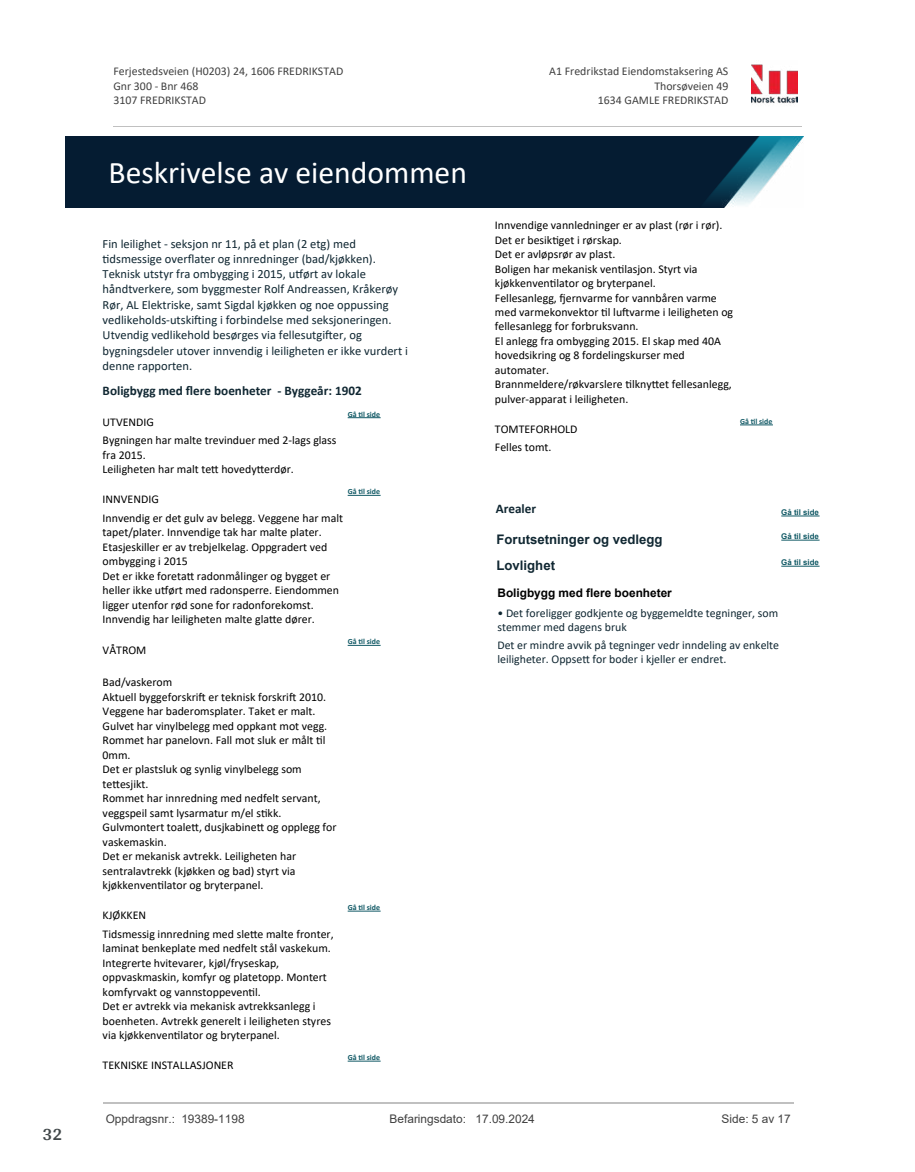
<style>
.page{position:relative;width:915px;height:1172px;background:#fff}
.page>*{position:absolute;margin:0;border:0;box-sizing:border-box;transform-origin:0 0}
.t1{font:31.65px "Calibri";color:#fff}
.t2{font:700 18px "Arya";color:#414749}
.t3{font:700 13.2px "Calibri";color:#102732}
.t4{font:700 13.2px/26.1px "Arial";color:#102732}
.t5{font:12.45px/15.3px "Calibri";color:#102732}
.t6{font:11.85px/14.4px "Calibri";color:#000}
.t7{font:11.85px/14.4px "Calibri";color:#102732}
.t8{font:11.85px/14.5px "Calibri";color:#404040}
.t9{font:11.85px "Arial";color:#404040}
.t10{font:700 11.85px "Arial";color:#000}
.t11{font:700 7.95px "Calibri";color:#115965}
.t12{font:700 7.95px "Arial";color:#115965}
</style>
<div class="page">
<hr style="left:347px;top:417px;width:33px;height:1px;background:#115965">
<hr style="left:347px;top:495px;width:33px;height:1px;background:#115965">
<hr style="left:347px;top:645px;width:33px;height:1px;background:#115965">
<hr style="left:347px;top:911px;width:33px;height:1px;background:#115965">
<hr style="left:347px;top:1061px;width:33px;height:1px;background:#115965">
<hr style="left:781px;top:516px;width:38px;height:1px;background:#115965">
<hr style="left:739px;top:425px;width:33px;height:1px;background:#115965">
<hr style="left:781px;top:566px;width:38px;height:1px;background:#115965">
<hr style="left:781px;top:540px;width:38px;height:1px;background:#115965">
<img style="left:751px;top:64px;width:46px;height:40px">
<hr style="left:113px;top:127px;width:688px;height:1px;background:#c0c0c0">
<img style="left:65px;top:137px;width:738px;height:71px">
<hr style="left:103px;top:1102px;width:690px;height:1px;background:#c0c0c0">
<h2 class="t2" style="left:43px;top:1123px;width:21px">32</h2>
<p class="t8" style="left:113px;top:64px;width:231px">Ferjestedsveien (H0203) 24, 1606 FREDRIKSTAD<br>Gnr 300 - Bnr 468<br>3107 FREDRIKSTAD</p>
<p class="t8" style="left:549px;top:64px;width:180px">A1 Fredrikstad Eiendomstaksering AS</p>
<p class="t8" style="left:654px;top:78px;width:76px">Thorsøveien 49</p>
<p class="t8" style="left:597px;top:93px;width:132px">1634 GAMLE FREDRIKSTAD</p>
<h1 class="t1" style="left:109px;top:150px;width:360px">Beskrivelse av eiendommen</h1>
<p class="t5" style="left:103px;top:235px;width:306px">Fin leilighet - seksjon nr 11, på et plan (2 etg) med<br>琀椀dsmessige over昀氀ater og innredninger (bad/kjøkken).<br>Teknisk utstyr fra ombygging i 2015, u琀昀ørt av lokale håndtverkere, som byggmester Rolf Andreassen, Kråkerøy Rør, AL Elektriske, samt Sigdal kjøkken og noe oppussing vedlikeholds-utski昀琀ing i forbindelse med seksjoneringen.<br>Utvendig vedlikehold besørges via fellesutgi昀琀er, og bygningsdeler utover innvendig i leiligheten er ikke vurdert i denne rapporten.</p>
<p class="t3" style="left:103px;top:381px;width:260px">Boligbygg med 昀氀ere boenheter - Byggeår: 1902</p>
<p class="t6" style="left:103px;top:414px;width:53px">UTVENDIG</p>
<p class="t11" style="left:347px;top:408px;width:34px">Gå 琀椀l side</p>
<p class="t6" style="left:103px;top:433px;width:235px">Bygningen har malte trevinduer med 2-lags glass fra 2015.<br>Leiligheten har malt te琀琀 hovedy琀琀erdør.</p>
<p class="t6" style="left:103px;top:492px;width:58px">INNVENDIG</p>
<p class="t11" style="left:347px;top:486px;width:34px">Gå 琀椀l side</p>
<p class="t6" style="left:103px;top:510px;width:242px">Innvendig er det gulv av belegg. Veggene har malt tapet/plater. Innvendige tak har malte plater.<br>Etasjeskiller er av trebjelkelag. Oppgradert ved ombygging i 2015<br>Det er ikke foreta琀琀 radonmålinger og bygget er heller ikke u琀昀ørt med radonsperre. Eiendommen ligger utenfor rød sone for radonforekomst.<br>Innvendig har leiligheten malte gla琀琀e dører.</p>
<p class="t6" style="left:103px;top:642px;width:45px">VÅTROM</p>
<p class="t11" style="left:347px;top:636px;width:34px">Gå 琀椀l side</p>
<p class="t6" style="left:103px;top:675px;width:235px">Bad/vaskerom<br>Aktuell byggeforskri昀琀 er teknisk forskri昀琀 2010.<br>Veggene har baderomsplater. Taket er malt.<br>Gulvet har vinylbelegg med oppkant mot vegg.<br>Rommet har panelovn. Fall mot sluk er målt 琀椀l 0mm.<br>Det er plastsluk og synlig vinylbelegg som<br>te琀琀esjikt.<br>Rommet har innredning med nedfelt servant, veggspeil samt lysarmatur m/el s琀椀kk.<br>Gulvmontert toale琀琀, dusjkabine琀琀 og opplegg for vaskemaskin.<br>Det er mekanisk avtrekk. Leiligheten har sentralavtrekk (kjøkken og bad) styrt via kjøkkenven琀椀lator og bryterpanel.</p>
<p class="t6" style="left:103px;top:908px;width:45px">KJØKKEN</p>
<p class="t6" style="left:103px;top:926px;width:232px">Tidsmessig innredning med sle琀琀e malte fronter, laminat benkeplate med nedfelt stål vaskekum.<br>Integrerte hvitevarer, kjøl/fryseskap, oppvaskmaskin, komfyr og platetopp. Montert komfyrvakt og vannstoppeven琀椀l.<br>Det er avtrekk via mekanisk avtrekksanlegg i boenheten. Avtrekk generelt i leiligheten styres via kjøkkenven琀椀lator og bryterpanel.</p>
<p class="t6" style="left:103px;top:1058px;width:132px">TEKNISKE INSTALLASJONER</p>
<p class="t11" style="left:347px;top:902px;width:34px">Gå 琀椀l side</p>
<p class="t11" style="left:347px;top:1052px;width:34px">Gå 琀椀l side</p>
<p class="t6" style="left:495px;top:218px;width:240px">Innvendige vannledninger er av plast (rør i rør).<br>Det er besik琀椀get i rørskap.<br>Det er avløpsrør av plast.<br>Boligen har mekanisk ven琀椀lasjon. Styrt via kjøkkenven琀椀lator og bryterpanel.<br>Fellesanlegg, 昀樀ernvarme for vannbåren varme med varmekonvektor 琀椀l lu昀琀varme i leiligheten og fellesanlegg for forbruksvann.<br>El anlegg fra ombygging 2015. El skap med 40A hovedsikring og 8 fordelingskurser med automater.<br>Brannmeldere/røkvarslere 琀椀lkny琀琀et fellesanlegg, pulver-apparat i leiligheten.</p>
<p class="t6" style="left:495px;top:422px;width:84px">TOMTEFORHOLD</p>
<p class="t11" style="left:739px;top:416px;width:34px">Gå 琀椀l side</p>
<p class="t6" style="left:495px;top:440px;width:58px">Felles tomt.</p>
<p class="t3" style="left:495px;top:499px;width:42px">Arealer</p>
<p class="t12" style="left:781px;top:507px;width:39px">Gå til side</p>
<p class="t12" style="left:781px;top:531px;width:39px">Gå til side</p>
<p class="t4" style="left:496px;top:526px;width:167px">Forutsetninger og vedlegg<br>Lovlighet</p>
<p class="t10" style="left:497px;top:585px;width:176px">Boligbygg med flere boenheter</p>
<p class="t7" style="left:497px;top:605px;width:282px">• Det foreligger godkjente og byggemeldte tegninger, som stemmer med dagens bruk</p>
<p class="t7" style="left:497px;top:637px;width:283px">Det er mindre avvik på tegninger vedr inndeling av enkelte leiligheter. Oppse琀琀 for boder i kjeller er endret.</p>
<p class="t12" style="left:781px;top:557px;width:39px">Gå til side</p>
<p class="t9" style="left:106px;top:1111px;width:140px">Oppdragsnr.: 19389-1198</p>
<p class="t9" style="left:389px;top:1111px;width:147px">Befaringsdato: 17.09.2024</p>
<p class="t9" style="left:721px;top:1111px;width:71px">Side: 5 av 17</p>
</div>
